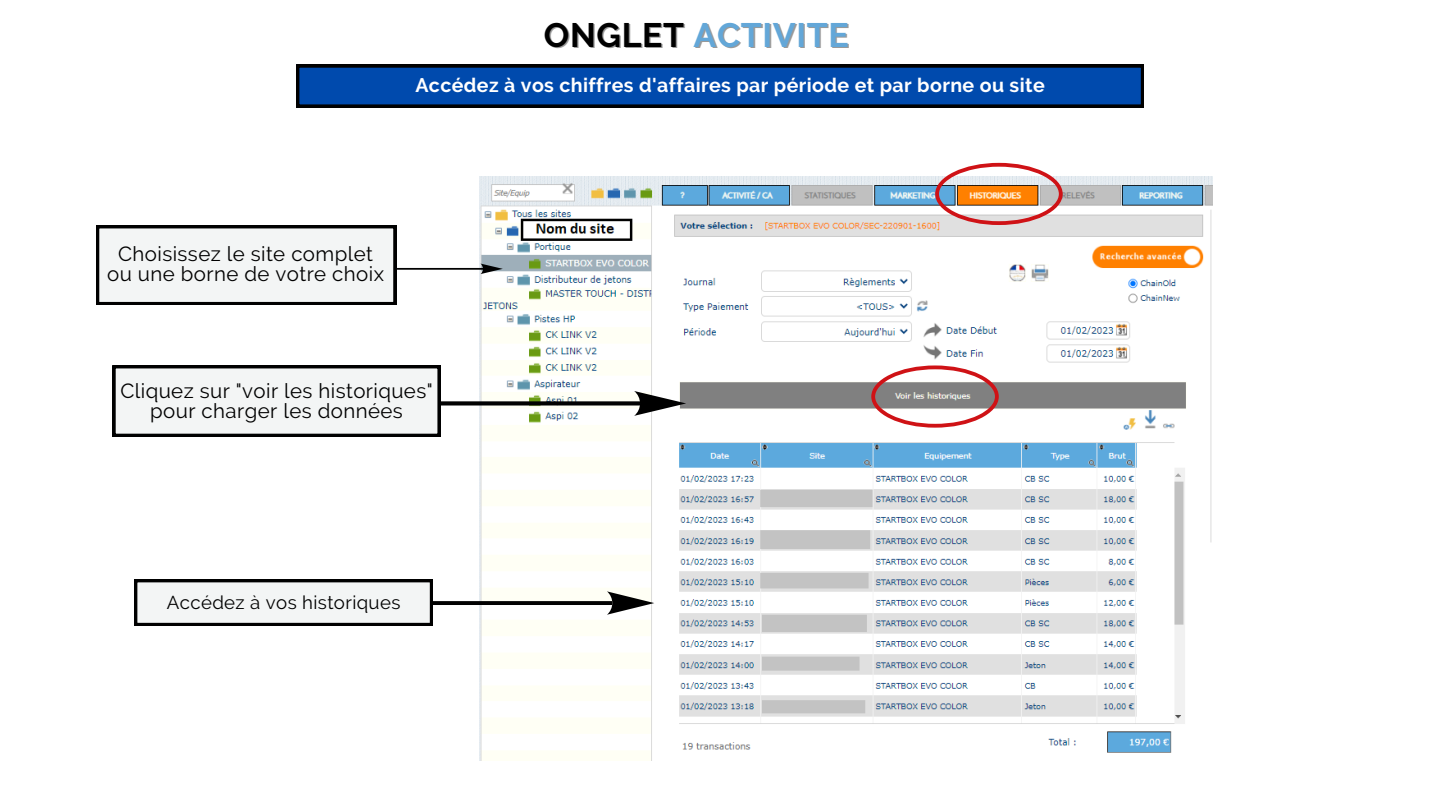
<style>
.page{position:relative;width:1440px;height:810px;background:#fff}
.page>*{position:absolute;margin:0;border:0;box-sizing:border-box;transform-origin:0 0}
.t1{font:700 33.8px "Raleway";letter-spacing:.02em;color:#63a7d8}
.t2{font:20.4px "Raleway";letter-spacing:.02em;color:#000}
.t3{font:700 19.6px "Raleway";letter-spacing:.02em;color:#fff}
.t4{font:18.6px "Raleway";letter-spacing:.02em;color:#000}
.s1{color:#000}
</style>
<div class="page">
<svg style="left:113px;top:365px;width:327px;height:72px"></svg>
<svg style="left:96px;top:225px;width:300px;height:80px"></svg>
<img style="left:479px;top:177px;width:733px;height:583px">
<hr style="left:397px;top:268px;width:86px;height:2px;background:#010101">
<svg style="left:480px;top:264px;width:23px;height:10px"></svg>
<div style="left:440px;top:401px;width:200px;height:5px;background:#010101"></div>
<svg style="left:634px;top:391px;width:52px;height:25px"></svg>
<svg style="left:935px;top:163px;width:128px;height:62px"></svg>
<svg style="left:134px;top:579px;width:299px;height:47px"></svg>
<svg style="left:430px;top:601px;width:177px;height:4px"></svg>
<svg style="left:607px;top:591px;width:47px;height:24px"></svg>
<svg style="left:296px;top:65px;width:848px;height:42px;background:#004095"></svg>
<svg style="left:871px;top:365px;width:128px;height:63px"></svg>
<p class="t1" style="left:544px;top:15px;width:307px"><span class="s1">ONGLET</span> ACTIVITE</p>
<p class="t3" style="left:415px;top:74px;width:631px">Accédez à vos chiffres d'affaires par période et par borne ou site</p>
<p class="t2" style="left:118px;top:241px;width:256px">Choisissez le site complet</p>
<p class="t2" style="left:107px;top:262px;width:278px">ou une borne de votre choix</p>
<p class="t2" style="left:120px;top:379px;width:314px">Cliquez sur "voir les historiques"</p>
<p class="t2" style="left:150px;top:399px;width:254px">pour charger les données</p>
<p class="t4" style="left:167px;top:591px;width:235px">Accédez à vos historiques</p>
</div>
